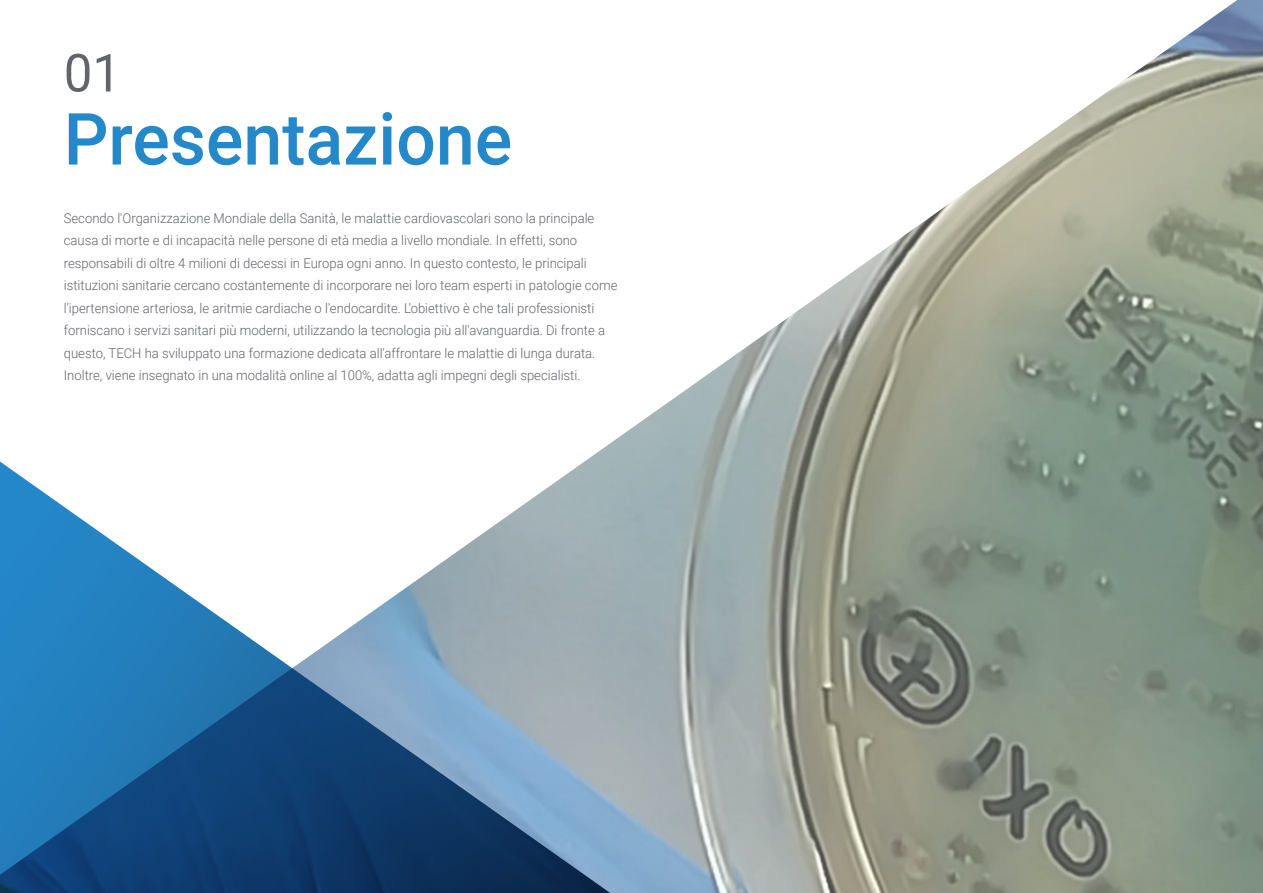
<style>
.page{position:relative;width:1263px;height:893px;background:#fff}
.page>*{position:absolute;margin:0;border:0;box-sizing:border-box;transform-origin:0 0}
.t1{font:500 72px "Roboto";color:#2488c9}
.t2{font:52.5px "Roboto";color:#61646a}
.t3{font:300 13.5px/22.5px "Roboto";color:#61646a}
</style>
<div class="page">
<img style="left:607px;top:0;width:656px;height:893px">
<svg style="left:0;top:446px;width:640px;height:447px"></svg>
<h2 class="t2" style="left:64px;top:36px;width:59px">01</h2>
<h1 class="t1" style="left:64px;top:89px;width:450px">Presentazione</h1>
<p class="t3" style="left:64px;top:206px;width:555px">Secondo l'Organizzazione Mondiale della Sanità, le malattie cardiovascolari sono la principale causa di morte e di incapacità nelle persone di età media a livello mondiale. In effetti, sono responsabili di oltre 4 milioni di decessi in Europa ogni anno. In questo contesto, le principali istituzioni sanitarie cercano costantemente di incorporare nei loro team esperti in patologie come l'ipertensione arteriosa, le aritmie cardiache o l'endocardite. L'obiettivo è che tali professionisti forniscano i servizi sanitari più moderni, utilizzando la tecnologia più all'avanguardia. Di fronte a questo, TECH ha sviluppato una formazione dedicata all'affrontare le malattie di lunga durata.<br>Inoltre, viene insegnato in una modalità online al 100%, adatta agli impegni degli specialisti.</p>
</div>
